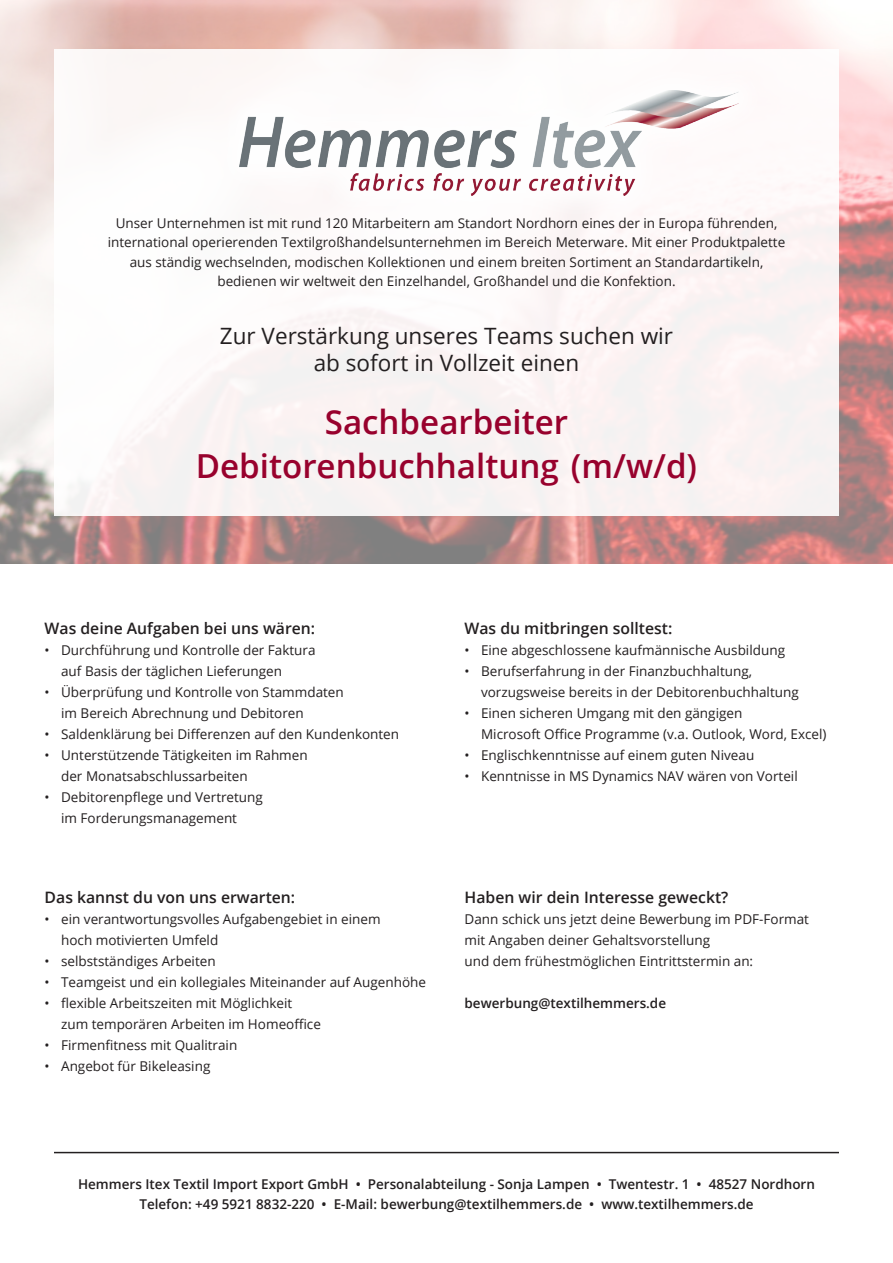
<style>
.page{position:relative;width:893px;height:1263px;background:#fff}
.page>*{position:absolute;margin:0;border:0;box-sizing:border-box;transform-origin:0 0}
.t1{font:600 33.15px/43.7px "Open Sans";color:#98012d;text-align:center}
.t2{font:22.5px/27px "Open Sans";color:#231f20;text-align:center}
.t3{font:600 15.75px "Open Sans";color:#231f20}
.t4{font:13.5px/21px "Open Sans";color:#231f20}
.t5{font:600 13.5px "Open Sans";color:#231f20}
</style>
<div class="page">
<img style="left:0;top:0;width:893px;height:563px">
<div style="left:54px;top:49px;width:785px;height:467px;background:#fcf5f4"></div>
<hr style="left:54px;top:1152px;width:785px;height:1px;background:#231f20">
<div style="left:209px;top:59px;width:561px;height:167px;background:#fff"></div>
<img style="left:239px;top:90px;width:500px;height:105px">
<p class="t4" style="left:116px;top:212px;width:663px">Unser Unternehmen ist mit rund 120 Mitarbeitern am Standort Nordhorn eines der in Europa führenden,</p>
<p class="t4" style="left:108px;top:232px;width:679px">international operierenden Textilgroßhandelsunternehmen im Bereich Meterware. Mit einer Produktpalette</p>
<p class="t4" style="left:130px;top:251px;width:635px">aus ständig wechselnden, modischen Kollektionen und einem breiten Sortiment an Standardartikeln,</p>
<p class="t4" style="left:217px;top:271px;width:460px">bedienen wir weltweit den Einzelhandel, Großhandel und die Konfektion.</p>
<p class="t2" style="left:220px;top:322px;width:455px">Zur Verstärkung unseres Teams suchen wir ab sofort in Vollzeit einen</p>
<p class="t1" style="left:196px;top:400px;width:503px">Sachbearbeiter<br>Debitorenbuchhaltung (m/w/d)</p>
<p class="t3" style="left:45px;top:617px;width:272px">Was deine Aufgaben bei uns wären:</p>
<p class="t4" style="left:45px;top:639px;width:272px">• Durchführung und Kontrolle der Faktura</p>
<p class="t4" style="left:61px;top:660px;width:222px">auf Basis der täglichen Lieferungen</p>
<p class="t4" style="left:45px;top:681px;width:301px">• Überprüfung und Kontrolle von Stammdaten</p>
<p class="t4" style="left:61px;top:702px;width:244px">im Bereich Abrechnung und Debitoren</p>
<p class="t4" style="left:45px;top:723px;width:356px">• Saldenklärung bei Differenzen auf den Kundenkonten</p>
<p class="t4" style="left:61px;top:744px;width:248px;text-indent:-16px">• Unterstützende Tätigkeiten im Rahmen der Monatsabschlussarbeiten</p>
<p class="t4" style="left:45px;top:786px;width:220px">• Debitorenpflege und Vertretung</p>
<p class="t4" style="left:61px;top:807px;width:177px">im Forderungsmanagement</p>
<p class="t3" style="left:45px;top:887px;width:252px">Das kannst du von uns erwarten:</p>
<p class="t4" style="left:61px;top:908px;width:321px;text-indent:-16px">• ein verantwortungsvolles Aufgabengebiet in einem hoch motivierten Umfeld</p>
<p class="t4" style="left:45px;top:950px;width:172px">• selbstständiges Arbeiten</p>
<p class="t4" style="left:45px;top:971px;width:383px">• Teamgeist und ein kollegiales Miteinander auf Augenhöhe</p>
<p class="t4" style="left:61px;top:992px;width:261px;text-indent:-16px">• flexible Arbeitszeiten mit Möglichkeit zum temporären Arbeiten im Homeoffice</p>
<p class="t4" style="left:45px;top:1034px;width:194px">• Firmenfitness mit Qualitrain</p>
<p class="t4" style="left:45px;top:1055px;width:167px">• Angebot für Bikeleasing</p>
<p class="t3" style="left:465px;top:617px;width:209px">Was du mitbringen solltest:</p>
<p class="t4" style="left:465px;top:639px;width:322px">• Eine abgeschlossene kaufmännische Ausbildung</p>
<p class="t4" style="left:465px;top:660px;width:289px">• Berufserfahrung in der Finanzbuchhaltung,</p>
<p class="t4" style="left:481px;top:681px;width:319px">vorzugsweise bereits in der Debitorenbuchhaltung</p>
<p class="t4" style="left:465px;top:702px;width:279px">• Einen sicheren Umgang mit den gängigen</p>
<p class="t4" style="left:481px;top:723px;width:347px">Microsoft Office Programme (v.a. Outlook, Word, Excel)</p>
<p class="t4" style="left:465px;top:744px;width:291px">• Englischkenntnisse auf einem guten Niveau</p>
<p class="t4" style="left:465px;top:765px;width:335px">• Kenntnisse in MS Dynamics NAV wären von Vorteil</p>
<p class="t3" style="left:465px;top:887px;width:265px">Haben wir dein Interesse geweckt?</p>
<p class="t4" style="left:465px;top:908px;width:346px">Dann schick uns jetzt deine Bewerbung im PDF-Format mit Angaben deiner Gehaltsvorstellung<br>und dem frühestmöglichen Eintrittstermin an:</p>
<p class="t5" style="left:465px;top:994px;width:203px">bewerbung@textilhemmers.de</p>
<p class="t5" style="left:78px;top:1175px;width:738px">Hemmers Itex Textil Import Export GmbH • Personalabteilung - Sonja Lampen • Twentestr. 1 • 48527 Nordhorn</p>
<p class="t5" style="left:139px;top:1195px;width:616px">Telefon: +49 5921 8832-220 • E-Mail: bewerbung@textilhemmers.de • www.textilhemmers.de</p>
</div>
